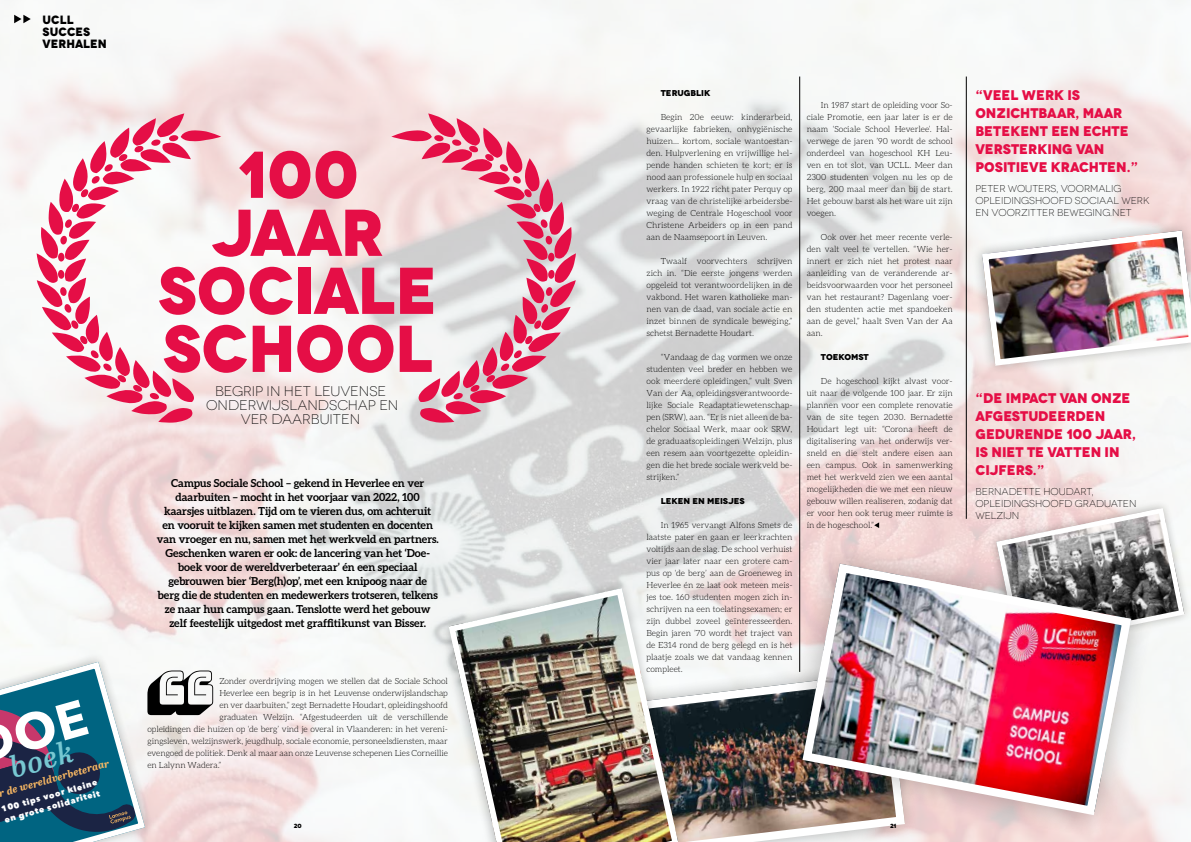
<style>
.page{position:relative;width:1191px;height:842px;background:#fff}
.page>*{position:absolute;margin:0;border:0;box-sizing:border-box;transform-origin:0 0}
.t1{font:88.4px "Bungee Shade";color:#000}
.t2{font:800 66px/58px "Novecentowide";letter-spacing:-.005em;color:#e50e46;text-align:center;scale:.95 1}
.t3{font:italic 29.9px "Abril Titling Sb";color:#77c8d2}
.t4{font:800 14px/18px "Novecentowide";color:#e50e46;scale:.95 1}
.t5{font:300 14px/14px "Novecentowide";color:#000;text-align:center}
.t6{font:800 12px/12px "Novecentowide";letter-spacing:.01em;color:#000;scale:.95 1}
.t7{font:700 11px/14px "Aleo";color:#000;text-align:center}
.t8{font:italic 700 10.2px "Abril Titling";color:#fab963}
.t9{font:300 10px/12px "Novecentowide";color:#000}
.t10{font:300 8.5px/12px "Aleo";letter-spacing:-.01em;color:#000;text-align:justify}
.t11{font:800 8.5px "Novecentowide";color:#000}
.t12{font:800 8.3px/11.1px "Avenir Next";color:#fff}
.t13{font:800 6px "Novecentowide";color:#000}
</style>
<div class="page">
<img style="left:0;top:0;width:1191px;height:842px">
<img style="left:692px;top:668px;width:79px;height:174px">
<svg style="left:391px;top:113px;width:185px;height:310px"></svg>
<svg style="left:37px;top:113px;width:184px;height:310px"></svg>
<svg style="left:435px;top:575px;width:257px;height:267px;fill:#eff1f0"></svg>
<img style="left:445px;top:585px;width:237px;height:257px">
<svg style="left:985px;top:497px;width:206px;height:162px"></svg>
<svg style="left:771px;top:532px;width:391px;height:310px"></svg>
<img style="left:798px;top:559px;width:337px;height:261px">
<img style="left:969px;top:218px;width:222px;height:161px">
<hr style="left:966px;top:77px;width:1px;height:442px;background:#000">
<div style="left:151px;top:143px;width:290px;height:238px;background:#fff;opacity:.07"></div>
<svg style="left:874px;top:522px;width:5px;height:6px"></svg>
<hr style="left:799px;top:77px;width:1px;height:595px;background:#000">
<svg style="left:14px;top:15px;width:17px;height:8px"></svg>
<svg style="left:0;top:649px;width:158px;height:193px"></svg>
<h3 class="t6" style="left:43px;top:14px;width:69px">UCLL<br>SUCCES<br>VERHALEN</h3>
<h3 class="t3" style="left:5px;top:747px;width:65px;rotate:-16deg">boek</h3>
<p class="t8" style="left:-3px;top:787px;width:116px;rotate:-16deg">r de wereldverbeteraar</p>
<p class="t12" style="left:0;top:804px;width:101px;rotate:-16deg">100 tips voor kleine en grote solidariteit</p>
<h3 class="t4" style="left:975px;top:86px;width:173px">“VEEL WERK IS<br>ONZICHTBAAR, MAAR<br>BETEKENT EEN ECHTE<br>VERSTERKING VAN<br>POSITIEVE KRACHTEN.”</h3>
<p class="t9" style="left:975px;top:183px;width:176px">PETER WOUTERS, VOORMALIG<br>OPLEIDINGSHOOFD SOCIAAL WERK<br>EN VOORZITTER BEWEGING.NET</p>
<p class="t11" style="left:660px;top:88px;width:51px">TERUGBLIK</p>
<p class="t10" style="left:646px;top:111px;width:147px;text-indent:14px">Begin 20e eeuw: kinderarbeid, gevaarlijke fabrieken, onhygiënische huizen... kortom, sociale wantoestan&shy;den. Hulpverlening en vrijwillige hel&shy;pende handen schieten te kort; er is nood aan professionele hulp en sociaal werkers. In 1922 richt pater Perquy op vraag van de christelijke arbeidersbe&shy;weging de Centrale Hogeschool voor Christene Arbeiders op in een pand aan de Naamsepoort in Leuven.</p>
<p class="t10" style="left:646px;top:255px;width:147px;text-indent:14px">Twaalf voorvechters schrijven zich in. “Die eerste jongens werden opgeleid tot verantwoordelijken in de vakbond. Het waren katholieke man&shy;nen van de daad, van sociale actie en inzet binnen de syndicale beweging,” schetst Bernadette Houdart.</p>
<p class="t10" style="left:646px;top:351px;width:147px;text-indent:14px">“Vandaag de dag vormen we onze studenten veel breder en hebben we ook meerdere opleidingen,” vult Sven Van der Aa, opleidingsverantwoorde&shy;lijke Sociale Readaptatiewetenschap&shy;pen (SRW), aan. “Er is niet alleen de ba&shy;chelor Sociaal Werk, maar ook SRW, de graduaatsopleidingen Welzijn, plus een resem aan voortgezette opleidin&shy;gen die het brede sociale werkveld be&shy;strijken.”</p>
<p class="t11" style="left:660px;top:496px;width:85px">LEKEN EN MEISJES</p>
<p class="t10" style="left:646px;top:519px;width:147px;text-indent:14px">In 1965 vervangt Alfons Smets de laatste pater en gaan er leerkrachten voltijds aan de slag. De school verhuist vier jaar later naar een grotere cam&shy;pus op ‘de berg’ aan de Groeneweg in Heverlee én ze laat ook meteen meis&shy;jes toe. 160 studenten mogen zich in&shy;schrijven na een toelatingsexamen; er zijn dubbel zoveel geïnteresseerden.<br>Begin jaren ’70 wordt het traject van de E314 rond de berg gelegd en is het plaatje zoals we dat vandaag kennen compleet.</p>
<p class="t10" style="left:806px;top:99px;width:147px;text-indent:14px">In 1987 start de opleiding voor So&shy;ciale Promotie, een jaar later is er de naam ‘Sociale School Heverlee’. Hal&shy;verwege de jaren ’90 wordt de school onderdeel van hogeschool KH Leu&shy;ven en tot slot, van UCLL. Meer dan 2300 studenten volgen nu les op de berg, 200 maal meer dan bij de start.<br>Het gebouw barst als het ware uit zijn voegen.</p>
<p class="t10" style="left:806px;top:231px;width:147px;text-indent:14px">Ook over het meer recente verle&shy;den valt veel te vertellen. “Wie her&shy;innert er zich niet het protest naar aanleiding van de veranderende ar&shy;beidsvoorwaarden voor het personeel van het restaurant? Dagenlang voer&shy;den studenten actie met spandoeken aan de gevel,” haalt Sven Van der Aa aan.</p>
<p class="t11" style="left:821px;top:352px;width:49px">TOEKOMST</p>
<p class="t10" style="left:806px;top:375px;width:147px;text-indent:14px">De hogeschool kijkt alvast voor&shy;uit naar de volgende 100 jaar. Er zijn plannen voor een complete renovatie van de site tegen 2030. Bernadette Houdart legt uit: “Corona heeft de digitalisering van het onderwijs ver&shy;sneld en die stelt andere eisen aan een campus. Ook in samenwerking met het werkveld zien we een aantal mogelijkheden die we met een nieuw gebouw willen realiseren, zodanig dat er voor hen ook terug meer ruimte is ín de hogeschool.”</p>
<h2 class="t2" style="left:158px;top:146px;width:296px">100<br>JAAR<br>SOCIALE<br>SCHOOL</h2>
<h3 class="t5" style="left:206px;top:384px;width:194px">BEGRIP IN HET LEUVENSE<br>ONDERWIJSLANDSCHAP EN<br>VER DAARBUITEN</h3>
<h3 class="t4" style="left:975px;top:389px;width:170px">“DE IMPACT VAN ONZE<br>AFGESTUDEERDEN<br>GEDURENDE 100 JAAR,<br>IS NIET TE VATTEN IN<br>CIJFERS.”</h3>
<p class="t9" style="left:975px;top:486px;width:162px">BERNADETTE HOUDART,<br>OPLEIDINGSHOOFD GRADUATEN<br>WELZIJN</p>
<p class="t7" style="left:157px;top:476px;width:283px">Campus Sociale School – gekend in Heverlee en ver daarbuiten – mocht in het voorjaar van 2022, 100 kaarsjes uitblazen. Tijd om te vieren dus, om achteruit en vooruit te kijken samen met studenten en docenten van vroeger en nu, samen met het werkveld en partners.<br>Geschenken waren er ook: de lancering van het ‘Doe&shy;boek voor de wereldverbeteraar’ én een speciaal gebrouwen bier ‘Berg(h)op’, met een knipoog naar de berg die de studenten en medewerkers trotseren, telkens ze naar hun campus gaan. Tenslotte werd het gebouw zelf feestelijk uitgedost met graffitikunst van Bisser.</p>
<h1 class="t1" style="left:146px;top:653px;width:71px">“</h1>
<p class="t10" style="left:219px;top:675px;width:230px">Zonder overdrijving mogen we stellen dat de Sociale School</p>
<p class="t10" style="left:219px;top:687px;width:230px">Heverlee een begrip is in het Leuvense onderwijslandschap</p>
<p class="t10" style="left:219px;top:699px;width:230px">en ver daarbuiten,” zegt Bernadette Houdart, opleidingshoofd</p>
<p class="t10" style="left:219px;top:711px;width:230px">graduaten Welzijn. “Afgestudeerden uit de verschillende</p>
<p class="t10" style="left:147px;top:723px;width:302px">opleidingen die huizen op ‘de berg’ vind je overal in Vlaanderen: in het vereni-</p>
<p class="t10" style="left:147px;top:735px;width:302px">gingsleven, welzijnswerk, jeugdhulp, sociale economie, personeelsdiensten, maar</p>
<p class="t10" style="left:147px;top:747px;width:302px">evengoed de politiek. Denk al maar aan onze Leuvense schepenen Lies Corneillie</p>
<p class="t10" style="left:147px;top:759px;width:75px">en Lalynn Wadera.”</p>
<p class="t13" style="left:294px;top:822px;width:9px">20</p>
<p class="t13" style="left:890px;top:822px;width:8px">21</p>
</div>
